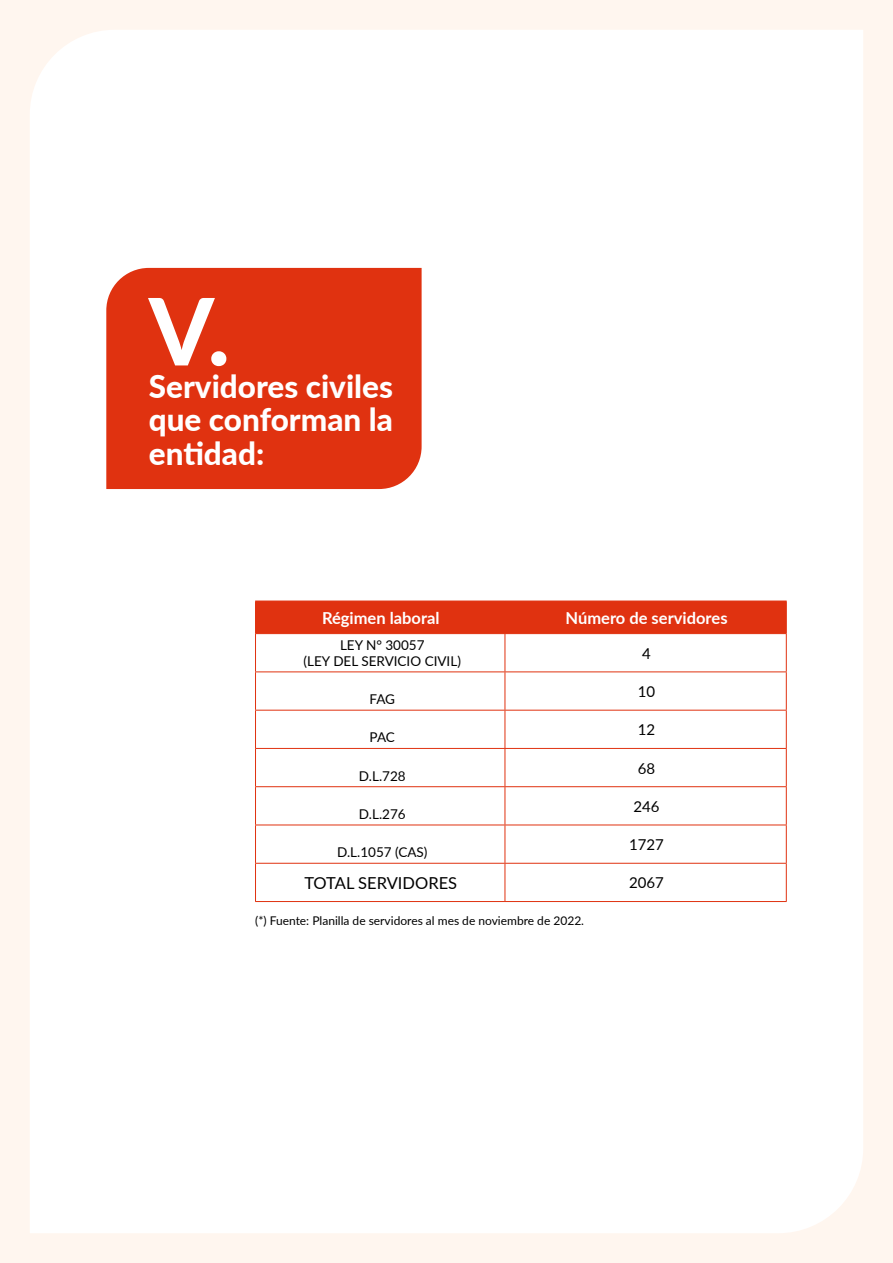
<style>
.page{position:relative;width:893px;height:1263px;background:#fff6ef}
.page>*{position:absolute;margin:0;border:0;box-sizing:border-box;transform-origin:0 0}
.t1{font:800 93px "Lato";color:#fff}
.t2{font:800 31.5px/33px "Lato";color:#fff;text-align:justify}
.t3{font:700 16.5px "Lato";color:#fff}
.t4{font:16.5px "Lato";color:#000}
.t5{font:15px "Lato";color:#000}
.t6{font:13.5px/16.2px "Lato";color:#000;text-align:center}
.t7{font:12px "Lato";color:#000}
</style>
<div class="page">
<div style="left:30px;top:30px;width:833px;height:1203px;background:#fff"></div>
<div style="left:106px;top:268px;width:316px;height:221px;background:#e03210"></div>
<div style="left:256px;top:602px;width:530px;height:31px;background:#e03210"></div>
<hr style="left:255px;top:601px;width:250px;height:1px;background:#e03210">
<hr style="left:255px;top:601px;width:1px;height:32px;background:#e03210">
<hr style="left:505px;top:601px;width:282px;height:1px;background:#e03210">
<hr style="left:505px;top:601px;width:1px;height:32px;background:#e03210">
<hr style="left:786px;top:601px;width:1px;height:32px;background:#e03210">
<hr style="left:255px;top:633px;width:250px;height:1px;background:#e03210">
<hr style="left:255px;top:634px;width:1px;height:37px;background:#e03210">
<hr style="left:505px;top:633px;width:282px;height:1px;background:#e03210">
<hr style="left:505px;top:634px;width:1px;height:37px;background:#e03210">
<hr style="left:786px;top:634px;width:1px;height:37px;background:#e03210">
<hr style="left:255px;top:671px;width:250px;height:1px;background:#e03210">
<hr style="left:255px;top:672px;width:1px;height:38px;background:#e03210">
<hr style="left:505px;top:671px;width:282px;height:1px;background:#e03210">
<hr style="left:505px;top:672px;width:1px;height:38px;background:#e03210">
<hr style="left:786px;top:672px;width:1px;height:38px;background:#e03210">
<hr style="left:255px;top:710px;width:250px;height:1px;background:#e03210">
<hr style="left:255px;top:710px;width:1px;height:38px;background:#e03210">
<hr style="left:505px;top:710px;width:282px;height:1px;background:#e03210">
<hr style="left:505px;top:710px;width:1px;height:38px;background:#e03210">
<hr style="left:786px;top:710px;width:1px;height:38px;background:#e03210">
<hr style="left:255px;top:748px;width:250px;height:1px;background:#e03210">
<hr style="left:255px;top:749px;width:1px;height:37px;background:#e03210">
<hr style="left:505px;top:748px;width:282px;height:1px;background:#e03210">
<hr style="left:505px;top:749px;width:1px;height:37px;background:#e03210">
<hr style="left:786px;top:749px;width:1px;height:37px;background:#e03210">
<hr style="left:255px;top:786px;width:250px;height:1px;background:#e03210">
<hr style="left:255px;top:787px;width:1px;height:38px;background:#e03210">
<hr style="left:505px;top:786px;width:282px;height:1px;background:#e03210">
<hr style="left:505px;top:787px;width:1px;height:38px;background:#e03210">
<hr style="left:786px;top:787px;width:1px;height:38px;background:#e03210">
<hr style="left:255px;top:825px;width:250px;height:1px;background:#e03210">
<hr style="left:255px;top:825px;width:1px;height:38px;background:#e03210">
<hr style="left:505px;top:825px;width:282px;height:1px;background:#e03210">
<hr style="left:505px;top:825px;width:1px;height:38px;background:#e03210">
<hr style="left:786px;top:825px;width:1px;height:38px;background:#e03210">
<hr style="left:255px;top:863px;width:250px;height:1px;background:#e03210">
<hr style="left:255px;top:864px;width:1px;height:37px;background:#e03210">
<hr style="left:505px;top:863px;width:282px;height:1px;background:#e03210">
<hr style="left:505px;top:864px;width:1px;height:37px;background:#e03210">
<hr style="left:786px;top:864px;width:1px;height:37px;background:#e03210">
<hr style="left:255px;top:901px;width:250px;height:1px;background:#e03210">
<hr style="left:505px;top:901px;width:282px;height:1px;background:#e03210">
<h1 class="t1" style="left:149px;top:262px;width:83px">V.</h1>
<h2 class="t2" style="left:149px;top:369px;width:246px">Servidores civiles que conforman la entidad:</h2>
<p class="t3" style="left:322px;top:606px;width:119px">Régimen laboral</p>
<p class="t3" style="left:566px;top:606px;width:164px">Número de servidores</p>
<p class="t6" style="left:304px;top:636px;width:159px">LEY N° 30057<br>(LEY DEL SERVICIO CIVIL)</p>
<p class="t5" style="left:642px;top:643px;width:10px">4</p>
<p class="t6" style="left:369px;top:690px;width:27px">FAG</p>
<p class="t5" style="left:638px;top:681px;width:19px">10</p>
<p class="t6" style="left:370px;top:729px;width:27px">PAC</p>
<p class="t6" style="left:359px;top:767px;width:48px">D.L.728</p>
<p class="t6" style="left:359px;top:805px;width:48px">D.L.276</p>
<p class="t6" style="left:337px;top:843px;width:92px">D.L.1057 (CAS)</p>
<p class="t5" style="left:638px;top:719px;width:19px">12</p>
<p class="t5" style="left:638px;top:757px;width:19px">68</p>
<p class="t5" style="left:633px;top:796px;width:28px">246</p>
<p class="t5" style="left:629px;top:834px;width:36px">1727</p>
<p class="t4" style="left:304px;top:871px;width:154px">TOTAL SERVIDORES</p>
<p class="t5" style="left:629px;top:872px;width:36px">2067</p>
<p class="t7" style="left:255px;top:912px;width:330px">(*) Fuente: Planilla de servidores al mes de noviembre de 2022.</p>
</div>
